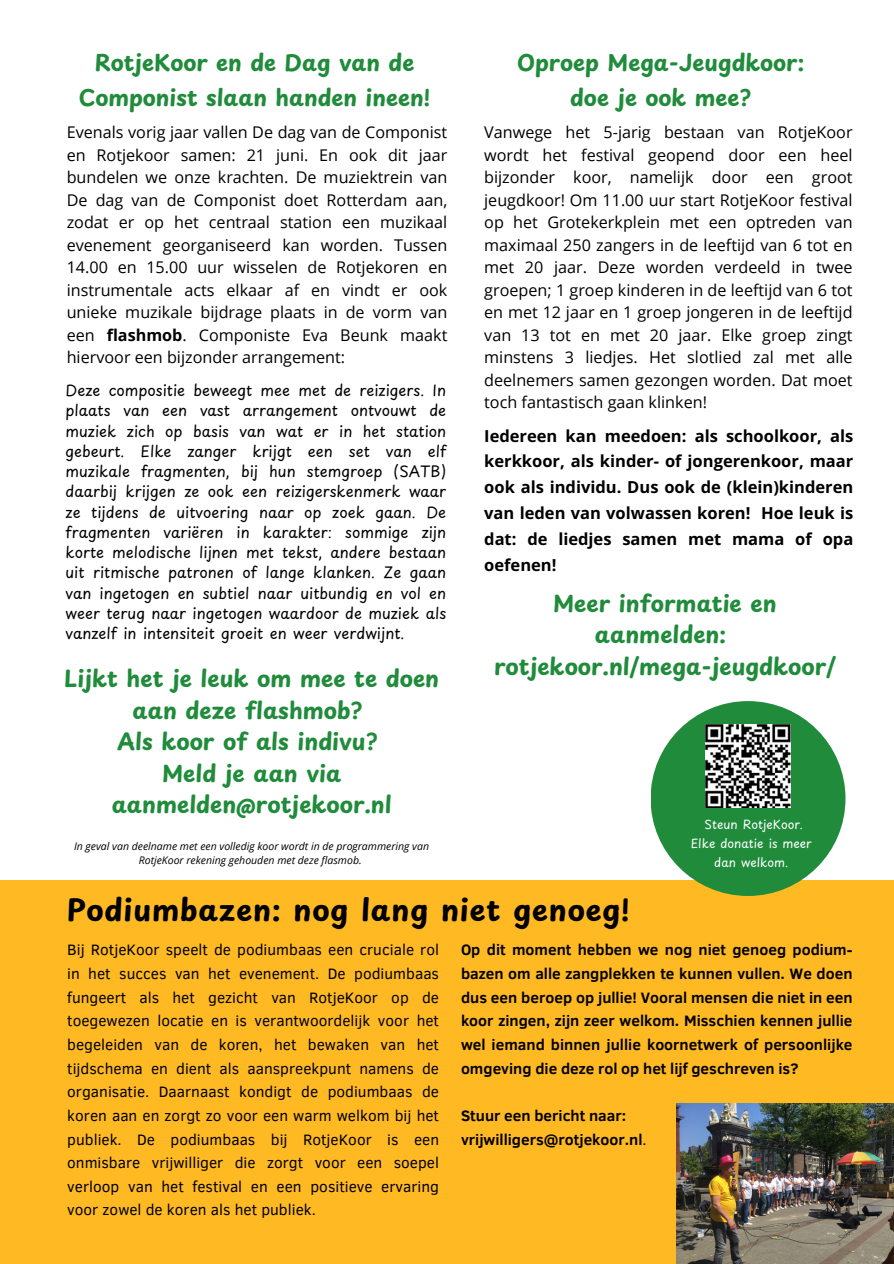
<style>
.page{position:relative;width:894px;height:1264px;background:#fff}
.page>*{position:absolute;margin:0;border:0;box-sizing:border-box;transform-origin:0 0}
.t1{font:700 29.1px "Playpen Sans";letter-spacing:.03em;color:#000}
.t2{font:700 22.5px/31.5px "Playpen Sans";color:#208c3b;text-align:center}
.t3{font:700 22.2px/34.8px "Playpen Sans";color:#208c3b;text-align:center}
.t4{font:700 16.5px/25.8px "Open Sans";color:#000;text-align:justify}
.t5{font:16.2px/22.5px "Open Sans";color:#000;text-align:justify}
.t6{font:15.45px/23.7px "Clear Sans";color:#000;text-align:justify}
.t7{font:700 15.45px/23.7px "Clear Sans";color:#000;text-align:justify}
.t8{font:15px/20.2px "Playpen Sans";color:#000;text-align:justify}
.t9{font:12px/19px "Playpen Sans";color:#fff;text-align:center}
.t10{font:italic 10.5px/14px "Open Sans";color:#000;text-align:center}
.s1{font-weight:700}
.s2{font-weight:400}
</style>
<div class="page">
<div style="left:0;top:880px;width:893px;height:383px;background:#ffb923"></div>
<img style="left:676px;top:1103px;width:217px;height:160px">
<div style="left:650px;top:701px;width:195px;height:195px;background:#208c3b;border-radius:50%"></div>
<img style="left:705px;top:724px;width:84px;height:83px">
<h2 class="t3" style="left:79px;top:45px;width:353px">RotjeKoor en de Dag van de<br>Componist slaan handen ineen!</h2>
<h3 class="t5" style="left:67px;top:120px;width:382px">Evenals vorig jaar vallen De dag van de Componist en Rotjekoor samen: 21 juni. En ook dit jaar bundelen we onze krachten. De muziektrein van De dag van de Componist doet Rotterdam aan, zodat er op het centraal station een muzikaal evenement georganiseerd kan worden. Tussen 14.00 en 15.00 uur wisselen de Rotjekoren en instrumentale acts elkaar af en vindt er ook unieke muzikale bijdrage plaats in de vorm van een <span class="s1">flashmob</span>. Componiste Eva Beunk maakt hiervoor een bijzonder arrangement:</h3>
<h2 class="t8" style="left:66px;top:380px;width:382px">Deze compositie beweegt mee met de reizigers. In plaats van een vast arrangement ontvouwt de muziek zich op basis van wat er in het station gebeurt. Elke zanger krijgt een set van elf muzikale fragmenten, bij hun stemgroep (SATB) daarbij krijgen ze ook een reizigerskenmerk waar ze tijdens de uitvoering naar op zoek gaan. De fragmenten variëren in karakter: sommige zijn korte melodische lijnen met tekst, andere bestaan uit ritmische patronen of lange klanken. Ze gaan van ingetogen en subtiel naar uitbundig en vol en weer terug naar ingetogen waardoor de muziek als vanzelf in intensiteit groeit en weer verdwijnt.</h2>
<h2 class="t2" style="left:64px;top:662px;width:376px">Lijkt het je leuk om mee te doen aan deze flashmob?<br>Als koor of als indivu?<br>Meld je aan via aanmelden@rotjekoor.nl</h2>
<p class="t10" style="left:74px;top:839px;width:356px">In geval van deelname met een volledig koor wordt in de programmering van<br>RotjeKoor rekening gehouden met deze flasmob.</p>
<h5 class="t3" style="left:517px;top:45px;width:288px">Oproep Mega-Jeugdkoor: doe je ook mee?</h5>
<p class="t5" style="left:484px;top:120px;width:370px">Vanwege het 5-jarig bestaan van RotjeKoor wordt het festival geopend door een heel bijzonder koor, namelijk door een groot jeugdkoor! Om 11.00 uur start RotjeKoor festival op het Grotekerkplein met een optreden van maximaal 250 zangers in de leeftijd van 6 tot en met 20 jaar. Deze worden verdeeld in twee groepen; 1 groep kinderen in de leeftijd van 6 tot en met 12 jaar en 1 groep jongeren in de leeftijd van 13 tot en met 20 jaar. Elke groep zingt minstens 3 liedjes. Het slotlied zal met alle deelnemers samen gezongen worden. Dat moet toch fantastisch gaan klinken!</p>
<h1 class="t4" style="left:484px;top:422px;width:370px">Iedereen kan meedoen: als schoolkoor, als kerkkoor, als kinder- of jongerenkoor, maar ook als individu. Dus ook de (klein)kinderen van leden van volwassen koren! Hoe leuk is dat: de liedjes samen met mama of opa oefenen!</h1>
<p class="t2" style="left:494px;top:586px;width:343px">Meer informatie en aanmelden: rotjekoor.nl/mega-jeugdkoor/</p>
<h4 class="t9" style="left:690px;top:814px;width:123px">Steun RotjeKoor.<br>Elke donatie is meer dan welkom.</h4>
<h2 class="t1" style="left:67px;top:886px;width:564px">Podiumbazen: nog lang niet genoeg!</h2>
<h4 class="t6" style="left:67px;top:937px;width:373px">Bij RotjeKoor speelt de podiumbaas een cruciale rol in het succes van het evenement. De podiumbaas fungeert als het gezicht van RotjeKoor op de toegewezen locatie en is verantwoordelijk voor het begeleiden van de koren, het bewaken van het tijdschema en dient als aanspreekpunt namens de organisatie. Daarnaast kondigt de podiumbaas de koren aan en zorgt zo voor een warm welkom bij het publiek. De podiumbaas bij RotjeKoor is een onmisbare vrijwilliger die zorgt voor een soepel verloop van het festival en een positieve ervaring voor zowel de koren als het publiek.</h4>
<h4 class="t7" style="left:461px;top:937px;width:393px">Op dit moment hebben we nog niet genoeg podium&shy;bazen om alle zangplekken te kunnen vullen. We doen dus een beroep op jullie! Vooral mensen die niet in een koor zingen, zijn zeer welkom. Misschien kennen jullie wel iemand binnen jullie koornetwerk of persoonlijke omgeving die deze rol op het lijf geschreven is?</h4>
<h4 class="t7" style="left:461px;top:1102px;width:187px">Stuur een bericht naar: vrijwilligers@rotjekoor.nl<span class="s2">.</span></h4>
</div>
